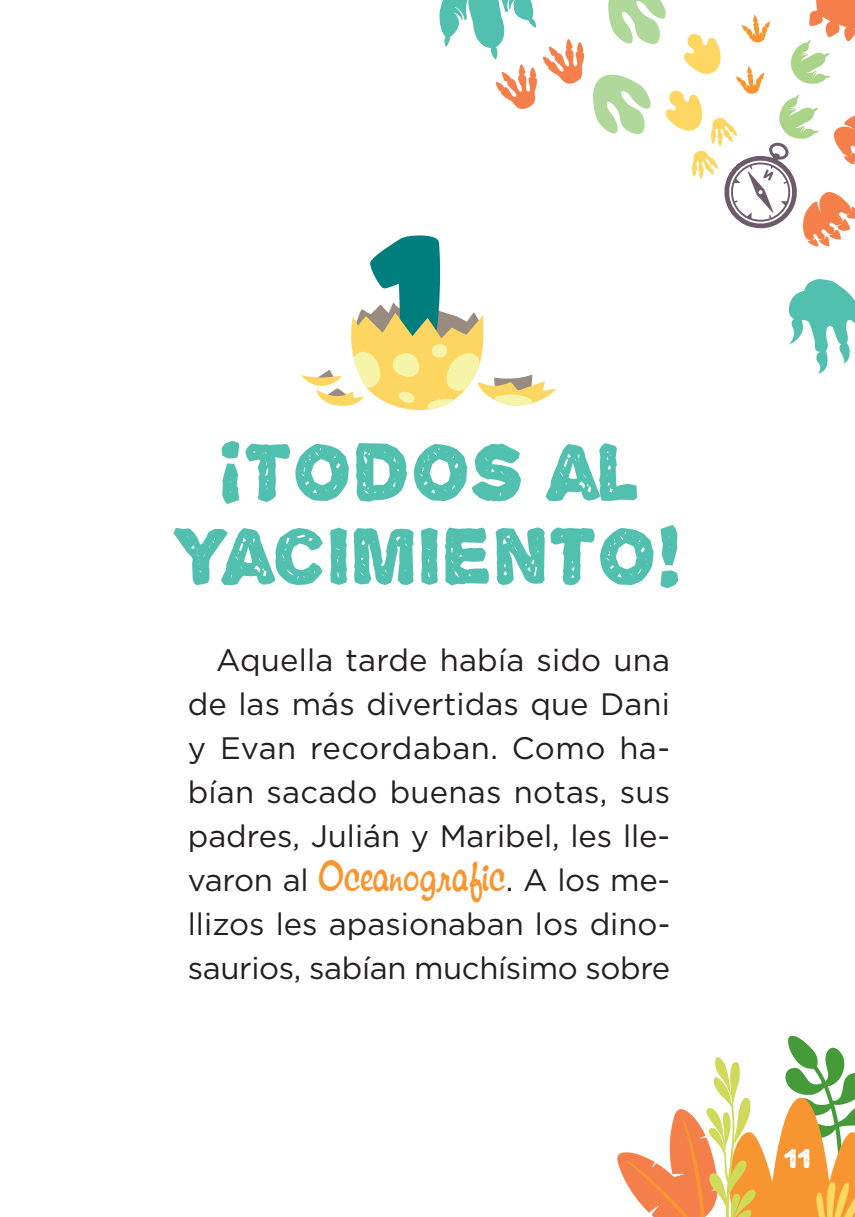
<style>
.page{position:relative;width:855px;height:1217px;background:#fff}
.page>*{position:absolute;margin:0;border:0;box-sizing:border-box;transform-origin:0 0}
.t1{font:137.6px "ARCO";color:#007e7d}
.t2{font:86px/84px "Alpha Echo";color:#52c0ae;text-align:center}
.t3{font:31px/44px "Gotham";letter-spacing:-.01em;color:#231f20;text-align:justify}
.t4{font:28px "Alpha Echo";color:#fff}
.s1{font-family:"Montauk Pro";font-size:46px;color:#f79631}
</style>
<div class="page">
<svg style="left:301px;top:301px;width:254px;height:110px"></svg>
<svg style="left:439px;top:0;width:145px;height:109px"></svg>
<svg style="left:788px;top:279px;width:66px;height:94px"></svg>
<svg style="left:593px;top:0;width:262px;height:246px"></svg>
<svg style="left:617px;top:1035px;width:238px;height:182px"></svg>
<h1 class="t1" style="left:370px;top:210px;width:75px">1</h1>
<h2 class="t2" style="left:176px;top:429px;width:507px">¡TODOS AL<br>YACIMIENTO!</h2>
<p class="t3" style="left:188px;top:637px;width:484px;text-indent:28px">Aquella tarde había sido una de las más divertidas que Dani y Evan recordaban. Como ha&shy;bían sacado buenas notas, sus padres, Julián y Maribel, les lle&shy;varon al <span class="s1">Oceanografic</span>. A los me&shy;llizos les apasionaban los dino&shy;saurios, sabían muchísimo sobre</p>
<p class="t4" style="left:783px;top:1142px;width:29px">11</p>
</div>
